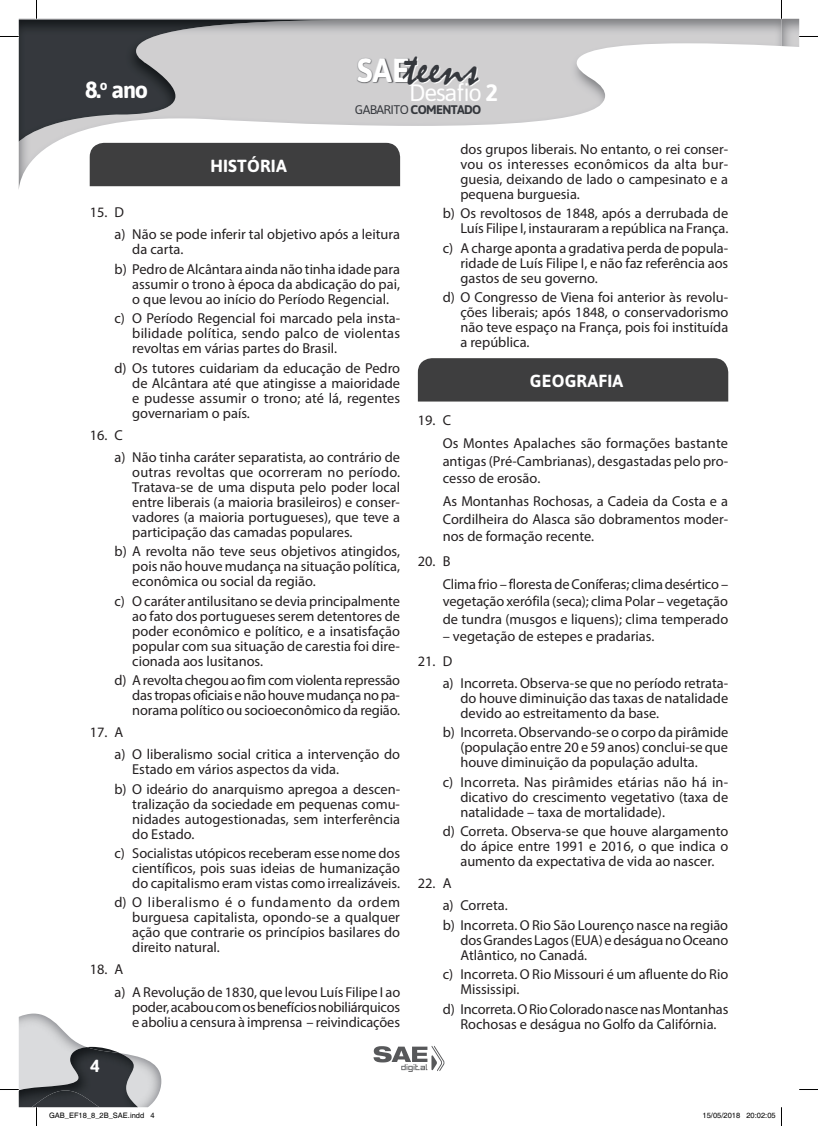
<style>
.page{position:relative;width:818px;height:1126px;background:#fff}
.page>*{position:absolute;margin:0;border:0;box-sizing:border-box;transform-origin:0 0}
.t1{font:49px "Mistral";color:#35383d}
.t2{font:23.75px "Asap";letter-spacing:-.05em;color:#fff}
.t3{font:700 23.38px "Asap";color:#fff}
.t4{font:700 17.5px "Asap";letter-spacing:.01em;color:#fff}
.t5{font:14.38px/15px "Myriad Pro";color:#231f20;text-align:justify}
.t6{font:700 12.5px "Asap";letter-spacing:-.05em;color:#35383d}
.t7{font:7.5px "Helvetica";color:#000}
.s1{font-family:"Asap";font-weight:700;font-size:33.62px;color:#fff}
.s2{font-weight:700}
.s3{font-weight:400}
</style>
<div class="page">
<img style="left:781px;top:19px;width:17px;height:28px">
<img style="left:362px;top:61px;width:242px;height:44px">
<img style="left:19px;top:142px;width:36px;height:45px">
<img style="left:362px;top:105px;width:238px;height:21px">
<img style="left:19px;top:20px;width:343px;height:122px">
<img style="left:19px;top:1013px;width:142px;height:94px">
<img style="left:19px;top:1046px;width:119px;height:61px">
<div style="left:90px;top:143px;width:310px;height:43px;background:#3e3e3f"></div>
<div style="left:417px;top:358px;width:310px;height:43px;background:#3e3e3f"></div>
<img style="left:357px;top:57px;width:52px;height:26px">
<svg style="left:373px;top:1046px;width:71px;height:25px"></svg>
<svg style="left:0;top:36px;width:19px;height:1px"></svg>
<svg style="left:798px;top:36px;width:19px;height:1px"></svg>
<svg style="left:0;top:1089px;width:19px;height:1px"></svg>
<svg style="left:799px;top:1089px;width:18px;height:1px"></svg>
<svg style="left:36px;top:0;width:1px;height:19px"></svg>
<svg style="left:36px;top:1107px;width:1px;height:18px"></svg>
<h3 class="t3" style="left:85px;top:74px;width:65px">8.<sup>o</sup> ano</h3>
<h1 class="t1" style="left:356px;top:38px;width:124px"><span class="s1">SAE</span>teens</h1>
<h2 class="t2" style="left:409px;top:77px;width:90px">Desafio <span class="s2">2</span></h2>
<p class="t6" style="left:354px;top:101px;width:128px"><span class="s3">GABARITO</span> COMENTADO</p>
<p class="t4" style="left:210px;top:154px;width:78px">HISTÓRIA</p>
<p class="t5" style="left:114px;top:201px;width:287px;line-height:22.1px;text-indent:-25px">15. D<br>a) Não se pode inferir tal objetivo após a leitura</p>
<p class="t5" style="left:114px;top:239px;width:287px;line-height:19.4px;text-indent:18px">da carta.<br>b) Pedro de Alcântara ainda não tinha idade para</p>
<p class="t5" style="left:132px;top:276px;width:269px">assumir o trono à época da abdicação do pai, o que levou ao início do Período Regencial.</p>
<p class="t5" style="left:132px;top:310px;width:269px;text-indent:-18px">c) O Período Regencial foi marcado pela insta&shy;bilidade política, sendo palco de violentas revoltas em várias partes do Brasil.</p>
<p class="t5" style="left:132px;top:360px;width:269px;text-indent:-18px">d) Os tutores cuidariam da educação de Pedro de Alcântara até que atingisse a maioridade e pudesse assumir o trono; até lá, regentes governariam o país.</p>
<p class="t5" style="left:114px;top:423px;width:287px;line-height:22.1px;text-indent:-25px">16. C<br>a) Não tinha caráter separatista, ao contrário de</p>
<p class="t5" style="left:132px;top:464px;width:269px">outras revoltas que ocorreram no período.<br>Tratava-se de uma disputa pelo poder local entre liberais (a maioria brasileiros) e conser&shy;vadores (a maioria portugueses), que teve a participação das camadas populares.</p>
<p class="t5" style="left:132px;top:543px;width:269px;text-indent:-18px">b) A revolta não teve seus objetivos atingidos, pois não houve mudança na situação política, econômica ou social da região.</p>
<p class="t5" style="left:132px;top:593px;width:269px;text-indent:-18px">c) O caráter antilusitano se devia principalmente ao fato dos portugueses serem detentores de poder econômico e político, e a insatisfação popular com sua situação de carestia foi dire&shy;cionada aos lusitanos.</p>
<p class="t5" style="left:132px;top:672px;width:269px;text-indent:-18px">d) A revolta chegou ao fim com violenta repressão das tropas oficiais e não houve mudança no pa&shy;norama político ou socioeconômico da região.</p>
<p class="t5" style="left:114px;top:720px;width:287px;line-height:22.1px;text-indent:-25px">17. A<br>a) O liberalismo social critica a intervenção do</p>
<p class="t5" style="left:114px;top:759px;width:287px;line-height:19.4px;text-indent:18px">Estado em vários aspectos da vida.<br>b) O ideário do anarquismo apregoa a descen-</p>
<p class="t5" style="left:132px;top:796px;width:269px">tralização da sociedade em pequenas comu&shy;nidades autogestionadas, sem interferência do Estado.</p>
<p class="t5" style="left:132px;top:845px;width:269px;text-indent:-18px">c) Socialistas utópicos receberam esse nome dos científicos, pois suas ideias de humanização do capitalismo eram vistas como irrealizáveis.</p>
<p class="t5" style="left:132px;top:894px;width:269px;text-indent:-18px">d) O liberalismo é o fundamento da ordem burguesa capitalista, opondo-se a qualquer ação que contrarie os princípios basilares do direito natural.</p>
<p class="t5" style="left:114px;top:958px;width:287px;line-height:22.1px;text-indent:-25px">18. A<br>a) A Revolução de 1830, que levou Luís Filipe I ao</p>
<p class="t5" style="left:132px;top:998px;width:269px">poder, acabou com os benefícios nobiliárquicos e aboliu a censura à imprensa – reivindicações</p>
<p class="t4" style="left:90px;top:1054px;width:11px">4</p>
<p class="t5" style="left:460px;top:141px;width:269px">dos grupos liberais. No entanto, o rei conser&shy;vou os interesses econômicos da alta bur&shy;guesia, deixando de lado o campesinato e a pequena burguesia.</p>
<p class="t5" style="left:442px;top:205px;width:287px;text-align:right">b) Os revoltosos de 1848, após a derrubada de<br>Luís Filipe I , instauraram a república na França.</p>
<p class="t5" style="left:460px;top:240px;width:269px;text-indent:-18px">c) A charge aponta a gradativa perda de popula&shy;ridade de Luís Filipe I, e não faz referência aos gastos de seu governo.</p>
<p class="t5" style="left:460px;top:289px;width:269px;text-indent:-18px">d) O Congresso de Viena foi anterior às revolu&shy;ções liberais; após 1848, o conservadorismo não teve espaço na França, pois foi instituída a república.</p>
<p class="t4" style="left:529px;top:369px;width:95px">GEOGRAFIA</p>
<p class="t5" style="left:442px;top:409px;width:287px;line-height:22.9px;text-indent:-25px">19. C<br>Os Montes Apalaches são formações bastante</p>
<p class="t5" style="left:442px;top:452px;width:287px;line-height:17.5px">antigas (Pré-Cambrianas), desgastadas pelo pro&shy;cesso de erosão.</p>
<p class="t5" style="left:442px;top:492px;width:287px;line-height:17.5px">As Montanhas Rochosas, a Cadeia da Costa e a Cordilheira do Alasca são dobramentos moder&shy;nos de formação recente.</p>
<p class="t5" style="left:442px;top:549px;width:287px;line-height:22.9px;text-indent:-25px">20. B<br>Clima frio – floresta de Coníferas; clima desértico –</p>
<p class="t5" style="left:442px;top:592px;width:287px;line-height:17.5px">vegetação xerófila (seca); clima Polar – vegetação de tundra (musgos e liquens); clima temperado</p>
<p class="t5" style="left:442px;top:628px;width:213px">– vegetação de estepes e pradarias.</p>
<p class="t5" style="left:442px;top:649px;width:287px;line-height:22.1px;text-indent:-25px">21. D<br>a) Incorreta. Observa-se que no período retrata-</p>
<p class="t5" style="left:460px;top:690px;width:269px">do houve diminuição das taxas de natalidade devido ao estreitamento da base.</p>
<p class="t5" style="left:460px;top:724px;width:269px;text-indent:-18px">b) Incorreta. Observando-se o corpo da pirâmide (população entre 20 e 59 anos) conclui-se que houve diminuição da população adulta.</p>
<p class="t5" style="left:460px;top:774px;width:269px;text-indent:-18px">c) Incorreta. Nas pirâmides etárias não há in&shy;dicativo do crescimento vegetativo (taxa de natalidade – taxa de mortalidade).</p>
<p class="t5" style="left:460px;top:823px;width:269px;text-indent:-18px">d) Correta. Observa-se que houve alargamento do ápice entre 1991 e 2016, o que indica o aumento da expectativa de vida ao nascer.</p>
<p class="t5" style="left:442px;top:871px;width:66px;line-height:22.1px;text-indent:-25px">22. A<br>a) Correta.</p>
<p class="t5" style="left:460px;top:916px;width:269px;text-indent:-18px">b) Incorreta. O Rio São Lourenço nasce na região dos Grandes Lagos (EUA) e deságua no Oceano Atlântico, no Canadá.</p>
<p class="t5" style="left:460px;top:966px;width:269px;text-indent:-18px">c) Incorreta. O Rio Missouri é um afluente do Rio<br>Mississipi.</p>
<p class="t5" style="left:442px;top:1000px;width:287px;text-align:center">d) Incorreta. O Rio Colorado nasce nas Montanhas<br>Rochosas e deságua no Golfo da Califórnia.</p>
<p class="t7" style="left:49px;top:1111px;width:107px">GAB_EF18_8_2B_SAE.indd 4</p>
<p class="t7" style="left:702px;top:1111px;width:74px">15/05/2018 20:02:05</p>
</div>
